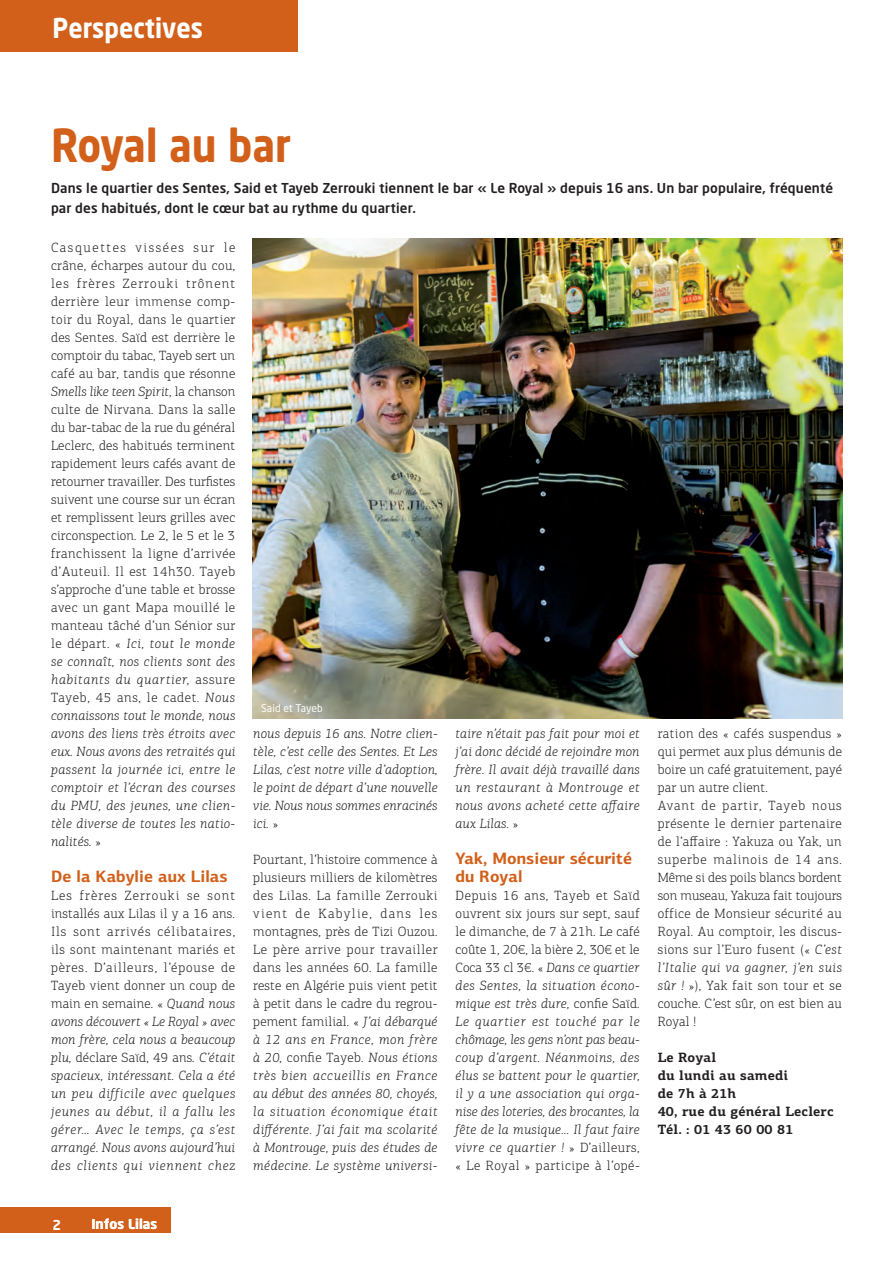
<style>
.page{position:relative;width:893px;height:1263px;background:#fff}
.page>*{position:absolute;margin:0;border:0;box-sizing:border-box;transform-origin:0 0}
.t1{font:700 45px "Neo Sans Std";color:#d2601a;scale:.9 1}
.t2{font:700 27px "Neo Sans Std";color:#fff;scale:.9 1}
.t3{font:700 16.5px/18px "PF Centro Sans Pro";letter-spacing:.005em;color:#d2601a}
.t4{font:300 13.5px/18px "PF Centro Slab Pro";letter-spacing:.025em;color:#231f20;text-align:justify}
.t5{font:italic 300 13.5px/18px "PF Centro Slab Pro";letter-spacing:.015em;color:#231f20;text-align:justify}
.t6{font:500 13.5px/19.5px "Neo Sans Std";letter-spacing:.01em;color:#231f20}
.t7{font:700 13.5px/18px "PF Centro Slab Pro";letter-spacing:.015em;color:#231f20}
.t8{font:700 13.5px "Neo Sans Std";color:#fff}
.t9{font:10.5px "Neo Sans Std";color:#fff}
.s1{font-style:italic}
.s2{font-style:normal}
</style>
<div class="page">
<div style="left:0;top:1208px;width:170px;height:25px;background:#d2601a"></div>
<div style="left:0;top:0;width:298px;height:51px;background:#d2601a"></div>
<img style="left:252px;top:238px;width:590px;height:481px">
<h2 class="t2" style="left:53px;top:11px;width:169px">Perspectives</h2>
<h1 class="t1" style="left:51px;top:116px;width:268px">Royal au bar</h1>
<p class="t6" style="left:51px;top:178px;width:784px">Dans le quartier des Sentes, Said et Tayeb Zerrouki tiennent le bar « Le Royal » depuis 16 ans. Un bar populaire, fréquenté par des habitués, dont le cœur bat au rythme du quartier.</p>
<p class="t4" style="left:51px;top:239px;width:186px">Casquettes vissées sur le crâne, écharpes autour du cou, les frères Zerrouki trônent derrière leur immense comp&shy;toir du Royal, dans le quartier des Sentes. Saïd est derrière le comptoir du tabac, Tayeb sert un café au bar, tandis que résonne <span class="s1">Smells like teen Spirit</span>, la chanson culte de Nirvana. Dans la salle du bar-tabac de la rue du général Leclerc, des habitués terminent rapidement leurs cafés avant de retourner travailler. Des turfistes suivent une course sur un écran et remplissent leurs grilles avec circonspection. Le 2, le 5 et le 3 franchissent la ligne d’arrivée d’Auteuil. Il est 14h30. Tayeb s’approche d’une table et brosse avec un gant Mapa mouillé le manteau tâché d’un Sénior sur le départ. « <span class="s1">Ici, tout le monde se connaît, nos clients sont des habitants du quartier,</span> assure Tayeb, 45 ans, le cadet<span class="s1">. Nous connaissons tout le monde, nous avons des liens très étroits avec eux. Nous avons des retraités qui passent la journée ici, entre le comptoir et l’écran des courses du PMU, des jeunes, une clien&shy;tèle diverse de toutes les natio&shy;nalités.</span> »</p>
<p class="t3" style="left:51px;top:867px;width:178px">De la Kabylie aux Lilas</p>
<p class="t5" style="left:51px;top:886px;width:186px"><span class="s2">Les frères Zerrouki se sont installés aux Lilas il y a 16 ans.<br>Ils sont arrivés célibataires, ils sont maintenant mariés et pères. D’ailleurs, l’épouse de Tayeb vient donner un coup de main en semaine. «</span> Quand nous avons découvert « Le Royal » avec mon frère, cela nous a beaucoup plu, <span class="s2">déclare Saïd, 49 ans</span>. C’était spacieux, intéressant. Cela a été un peu difficile avec quelques jeunes au début, il a fallu les gérer… Avec le temps, ça s’est arrangé. Nous avons aujourd’hui des clients qui viennent chez</p>
<p class="t9" style="left:261px;top:701px;width:63px">Said et Tayeb</p>
<p class="t5" style="left:253px;top:724px;width:186px">nous depuis 16 ans. Notre clien&shy;tèle, c’est celle des Sentes. Et Les Lilas, c’est notre ville d’adoption, le point de départ d’une nouvelle vie. Nous nous sommes enracinés ici. <span class="s2">»</span></p>
<p class="t4" style="left:253px;top:850px;width:186px">Pourtant, l’histoire commence à plusieurs milliers de kilomètres des Lilas. La famille Zerrouki vient de Kabylie, dans les montagnes, près de Tizi Ouzou.<br>Le père arrive pour travailler dans les années 60. La famille reste en Algérie puis vient petit à petit dans le cadre du regrou&shy;pement familial. « <span class="s1">J’ai débarqué à 12 ans en France, mon frère à 20,</span> confie Tayeb<span class="s1">. Nous étions très bien accueillis en France au début des années 80, choyés, la situation économique était différente. J’ai fait ma scolarité à Montrouge, puis des études de médecine. Le système universi-</span></p>
<p class="t5" style="left:455px;top:724px;width:186px">taire n’était pas fait pour moi et j’ai donc décidé de rejoindre mon frère. Il avait déjà travaillé dans un restaurant à Montrouge et nous avons acheté cette affaire aux Lilas. <span class="s2">»</span></p>
<p class="t3" style="left:455px;top:849px;width:178px">Yak, Monsieur sécurité du Royal</p>
<p class="t5" style="left:455px;top:886px;width:186px"><span class="s2">Depuis 16 ans, Tayeb et Saïd ouvrent six jours sur sept, sauf le dimanche, de 7 à 21h. Le café coûte 1, 20€, la bière 2, 30€ et le Coca 33 cl 3€. «</span> Dans ce quartier des Sentes, la situation écono&shy;mique est très dure, <span class="s2">confie Saïd.<br></span>Le quartier est touché par le chômage, les gens n’ont pas beau&shy;coup d’argent. Néanmoins, des élus se battent pour le quartier, il y a une association qui orga&shy;nise des loteries, des brocantes, la fête de la musique… Il faut faire vivre ce quartier ! <span class="s2">» D’ailleurs, « Le Royal » participe à l’opé-</span></p>
<p class="t4" style="left:658px;top:724px;width:186px;text-align:left">ration des « cafés suspendus » qui permet aux plus démunis de boire un café gratuitement, payé par un autre client.<br>Avant de partir, Tayeb nous présente le dernier partenaire de l’affaire : Yakuza ou Yak, un superbe malinois de 14 ans.<br>Même si des poils blancs bordent son museau, Yakuza fait toujours office de Monsieur sécurité au<br>Royal. Au comptoir, les discus&shy;sions sur l’Euro fusent (« <span class="s1">C’est l’Italie qui va gagner, j’en suis sûr !</span> »), Yak fait son tour et se couche. C’est sûr, on est bien au<br>Royal !</p>
<p class="t7" style="left:658px;top:1048px;width:177px">Le Royal<br>du lundi au samedi<br>de 7h à 21h<br>40, rue du général Leclerc<br>Tél. : 01 43 60 00 81</p>
<p class="t8" style="left:53px;top:1216px;width:10px">2</p>
<p class="t8" style="left:91px;top:1215px;width:67px">Infos Lilas</p>
</div>
